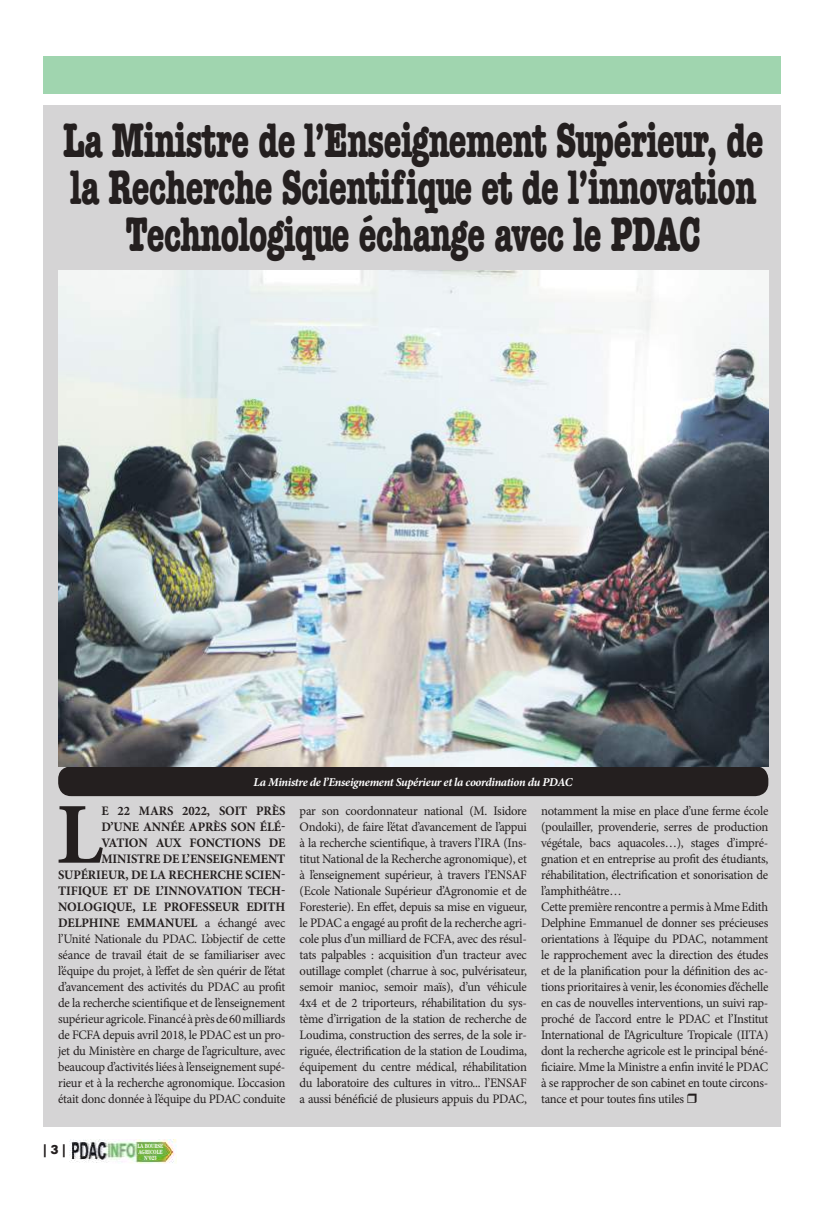
<style>
.page{position:relative;width:823px;height:1205px;background:#fff}
.page>*{position:absolute;margin:0;border:0;box-sizing:border-box;transform-origin:0 0}
.t1{font:700 86.8px "Minion Pro";color:#241f1f}
.t2{font:700 condensed 50px/47px "American Typewriter";letter-spacing:-.025em;color:#241f1f;text-align:center;scale:.85 1}
.t3{font:13px/16px "Minion Pro";letter-spacing:-.02em;color:#241f1f;text-align:right}
.t4{font:800 13px "Corporate SBQ";color:#241f1f}
.t5{font:italic 700 12px "Minion Pro";letter-spacing:-.03em;color:#fff}
.t6{font:700 6px/6px "Century";letter-spacing:-.025em;color:#fff;text-align:center;scale:.76 1}
.s1{font-weight:700}
</style>
<div class="page">
<div style="left:43px;top:57px;width:737px;height:37px;background:#a0d5af"></div>
<img style="left:70px;top:1139px;width:107px;height:24px">
<div style="left:138px;top:1146px;width:22px;height:7px;background:#72b641"></div>
<div style="left:43px;top:106px;width:737px;height:1021px;background:#d5d4d5"></div>
<div style="left:58px;top:766px;width:709px;height:30px;background:#241f1f;border-radius:13px"></div>
<img style="left:58px;top:270px;width:709px;height:496px">
<h2 class="t2" style="left:63px;top:116px;width:825px">La Ministre de l’Enseignement Supérieur, de la Recherche Scientifique et de l’innovation<br>Technologique échange avec le PDAC</h2>
<p class="t5" style="left:253px;top:773px;width:320px">La Ministre de l’Enseignement Supérieur et la coordination du PDAC</p>
<p class="t3" style="left:58px;top:802px;width:229px"><span class="s1">E 22 MARS 2022, SOIT PRÈS<br>D’UNE ANNÉE APRÈS SON ÉLÉ-VATION AUX FONCTIONS DE MINISTRE DE L’ENSEIGNEMENT SUPÉRIEUR, DE LA RECHERCHE SCIEN-TIFIQUE ET DE L’INNOVATION TECH-NOLOGIQUE, LE PROFESSEUR EDITH DELPHINE EMMANUEL</span> a échangé avec l’Unité Nationale du PDAC. L’objectif de cette séance de travail était de se familiariser avec l’équipe du projet, à l’effet de s’en quérir de l’état d’avancement des activités du PDAC au profit de la recherche scientifique et de l’enseignement supérieur agricole. Financé à près de 60 milliards de FCFA depuis avril 2018, le PDAC est un pro&shy;jet du Ministère en charge de l’agriculture, avec beaucoup d’activités liées à l’enseignement supé&shy;rieur et à la recherche agronomique. L’occasion était donc donnée à l’équipe du PDAC conduite</p>
<p class="t3" style="left:299px;top:802px;width:229px;text-align:justify">par son coordonnateur national (M. Isidore Ondoki), de faire l’état d’avancement de l’appui à la recherche scientifique, à travers l’IRA (Ins&shy;titut National de la Recherche agronomique), et à l’enseignement supérieur, à travers l’ENSAF (Ecole Nationale Supérieur d’Agronomie et de Foresterie). En effet, depuis sa mise en vigueur, le PDAC a engagé au profit de la recherche agri&shy;cole plus d’un milliard de FCFA, avec des résul&shy;tats palpables : acquisition d’un tracteur avec outillage complet (charrue à soc, pulvérisateur, semoir manioc, semoir maïs), d’un véhicule 4x4 et de 2 triporteurs, réhabilitation du sys&shy;tème d’irrigation de la station de recherche de Loudima, construction des serres, de la sole ir&shy;riguée, électrification de la station de Loudima, équipement du centre médical, réhabilitation du laboratoire des cultures in vitro... l’ENSAF a aussi bénéficié de plusieurs appuis du PDAC,</p>
<p class="t3" style="left:540px;top:802px;width:229px;text-align:left">notamment la mise en place d’une ferme école (poulailler, provenderie, serres de production végétale, bacs aquacoles…), stages d’impré&shy;gnation et en entreprise au profit des étudiants, réhabilitation, électrification et sonorisation de l’amphithéâtre…<br>Cette première rencontre a permis à Mme Edith Delphine Emmanuel de donner ses précieuses orientations à l’équipe du PDAC, notamment le rapprochement avec la direction des études et de la planification pour la définition des ac&shy;tions prioritaires à venir, les économies d’échelle en cas de nouvelles interventions, un suivi rap&shy;proché de l’accord entre le PDAC et l’Institut International de l’Agriculture Tropicale (IITA) dont la recherche agricole est le principal béné&shy;ficiaire. Mme la Ministre a enfin invité le PDAC à se rapprocher de son cabinet en toute circons&shy;tance et pour toutes fins utiles</p>
<h1 class="t1" style="left:57px;top:774px;width:48px">L</h1>
<p class="t4" style="left:44px;top:1141px;width:24px">| 3 |</p>
<p class="t6" style="left:137px;top:1142px;width:36px">LA BOURSE<br>AGRICOLE<br>N°023</p>
</div>
